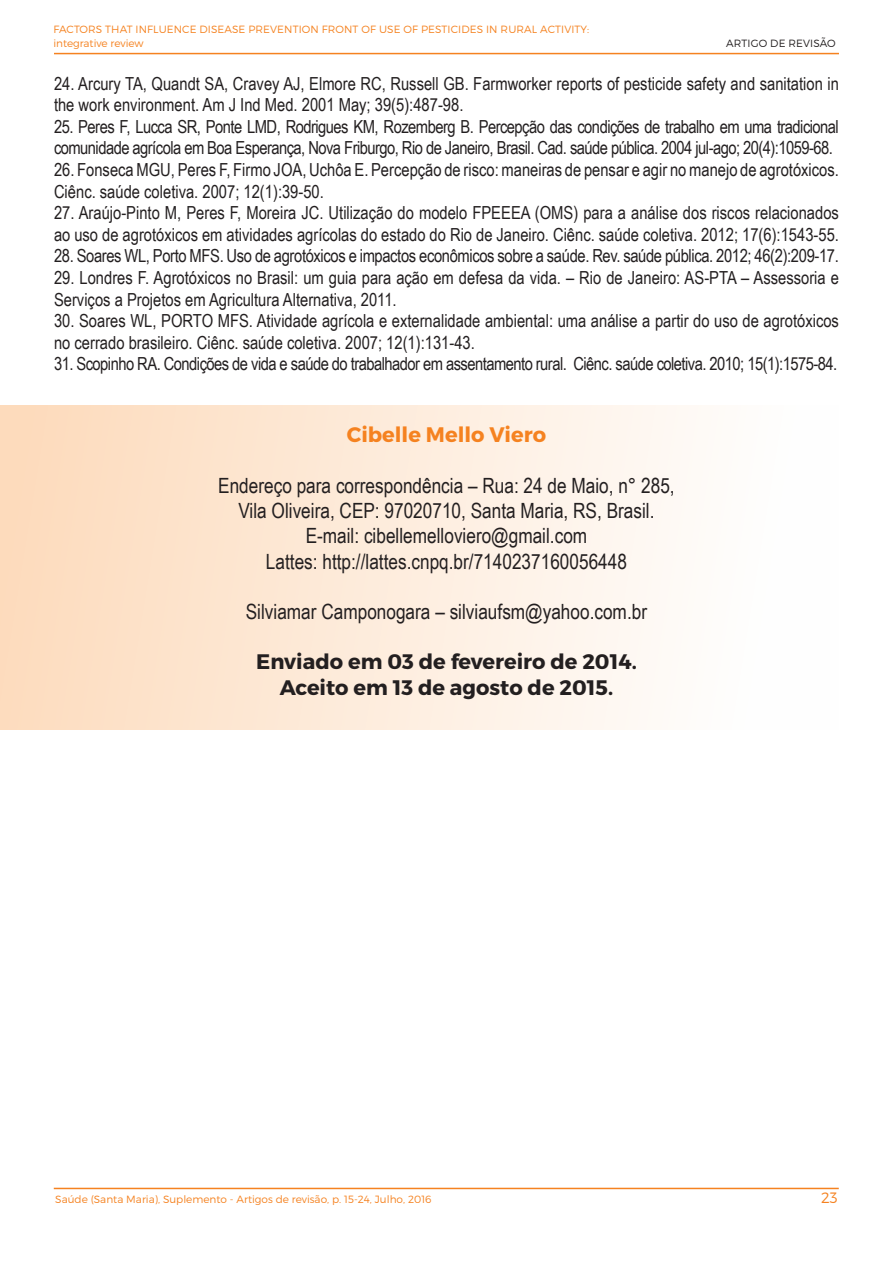
<style>
.page{position:relative;width:893px;height:1263px;background:#fff}
.page>*{position:absolute;margin:0;border:0;box-sizing:border-box;transform-origin:0 0}
.Referências{font:21px "Arial Narrow";color:#231f20}
.Referências-2{font:700 21px "Montserrat";color:#231f20}
.Título{font:700 21px "Montserrat";color:#f58220}
.Referências-3{font:18px/21.6px "Arial Narrow";color:#231f20}
.Referências-4{font:18px/21.6px "Arial Narrow";letter-spacing:-.03em;color:#231f20}
.Referências-5{font:18px "Arial Narrow";letter-spacing:-.02em;color:#231f20}
.t1{font:300 15px "Montserrat";color:#f58220}
.t2{font:300 10.5px/14.4px "Montserrat";color:#f58220}
.t3{font:300 10.5px "Montserrat";letter-spacing:.01em;color:#231f20}
</style>
<div class="page">
<hr style="left:54px;top:1188px;width:785px;height:1px;background:#f58220">
<hr style="left:54px;top:53px;width:785px;height:1px;background:#f58220">
<div style="left:0;top:405px;width:839px;height:324px;background:linear-gradient(to right,#fddbbc,#feffff)"></div>
<p class="t2" style="left:53px;top:21px;width:537px">FACTORS THAT INFLUENCE DISEASE PREVENTION FRONT OF USE OF PESTICIDES IN RURAL ACTIVITY: integrative review</p>
<p class="t3" style="left:726px;top:37px;width:111px">ARTIGO DE REVISÃO</p>
<p class="Referências-3" style="left:54px;top:72px;width:786px">24. Arcury TA, Quandt SA, Cravey AJ, Elmore RC, Russell GB. Farmworker reports of pesticide safety and sanitation in the work environment. Am J Ind Med. 2001 May; 39(5):487-98.</p>
<p class="Referências-4" style="left:54px;top:115px;width:786px">25. Peres F, Lucca SR, Ponte LMD, Rodrigues KM, Rozemberg B. Percepção das condições de trabalho em uma tradicional comunidade agrícola em Boa Esperança, Nova Friburgo, Rio de Janeiro, Brasil. Cad. saúde pública. 2004 jul-ago; 20(4):1059-68.</p>
<p class="Referências-3" style="left:54px;top:158px;width:786px">26. Fonseca MGU, Peres F, Firmo JOA, Uchôa E. Percepção de risco: maneiras de pensar e agir no manejo de agrotóxicos.<br>Ciênc. saúde coletiva. 2007; 12(1):39-50.</p>
<p class="Referências-3" style="left:54px;top:201px;width:786px">27. Araújo-Pinto M, Peres F, Moreira JC. Utilização do modelo FPEEEA (OMS) para a análise dos riscos relacionados ao uso de agrotóxicos em atividades agrícolas do estado do Rio de Janeiro. Ciênc. saúde coletiva. 2012; 17(6):1543-55.</p>
<p class="Referências-5" style="left:54px;top:243px;width:786px">28. Soares WL, Porto MFS. Uso de agrotóxicos e impactos econômicos sobre a saúde. Rev. saúde pública. 2012; 46(2):209-17.</p>
<p class="Referências-3" style="left:54px;top:266px;width:786px">29. Londres F. Agrotóxicos no Brasil: um guia para ação em defesa da vida. – Rio de Janeiro: AS-PTA – Assessoria e<br>Serviços a Projetos em Agricultura Alternativa, 2011.</p>
<p class="Referências-3" style="left:54px;top:309px;width:786px">30. Soares WL, PORTO MFS. Atividade agrícola e externalidade ambiental: uma análise a partir do uso de agrotóxicos no cerrado brasileiro. Ciênc. saúde coletiva. 2007; 12(1):131-43.</p>
<p class="Referências-4" style="left:54px;top:353px;width:785px">31. Scopinho RA. Condições de vida e saúde do trabalhador em assentamento rural. Ciênc. saúde coletiva. 2010; 15(1):1575-84.</p>
<p class="Título" style="left:347px;top:422px;width:201px">Cibelle Mello Viero</p>
<p class="Referências" style="left:218px;top:470px;width:458px">Endereço para correspondência – Rua: 24 de Maio, n° 285,</p>
<p class="Referências" style="left:238px;top:495px;width:418px">Vila Oliveira, CEP: 97020710, Santa Maria, RS, Brasil.</p>
<p class="Referências" style="left:306px;top:520px;width:283px">E-mail: cibellemelloviero@gmail.com</p>
<p class="Referências" style="left:266px;top:546px;width:362px">Lattes: http://lattes.cnpq.br/7140237160056448</p>
<p class="Referências" style="left:246px;top:596px;width:403px">Silviamar Camponogara – silviaufsm@yahoo.com.br</p>
<p class="Referências-2" style="left:256px;top:649px;width:382px">Enviado em 03 de fevereiro de 2014.</p>
<p class="Referências-2" style="left:280px;top:674px;width:335px">Aceito em 13 de agosto de 2015.</p>
<p class="t2" style="left:55px;top:1192px;width:378px">Saúde (Santa Maria), Suplemento - Artigos de revisão, p. 15-24, Julho, 2016</p>
<p class="t1" style="left:821px;top:1188px;width:18px">23</p>
</div>
